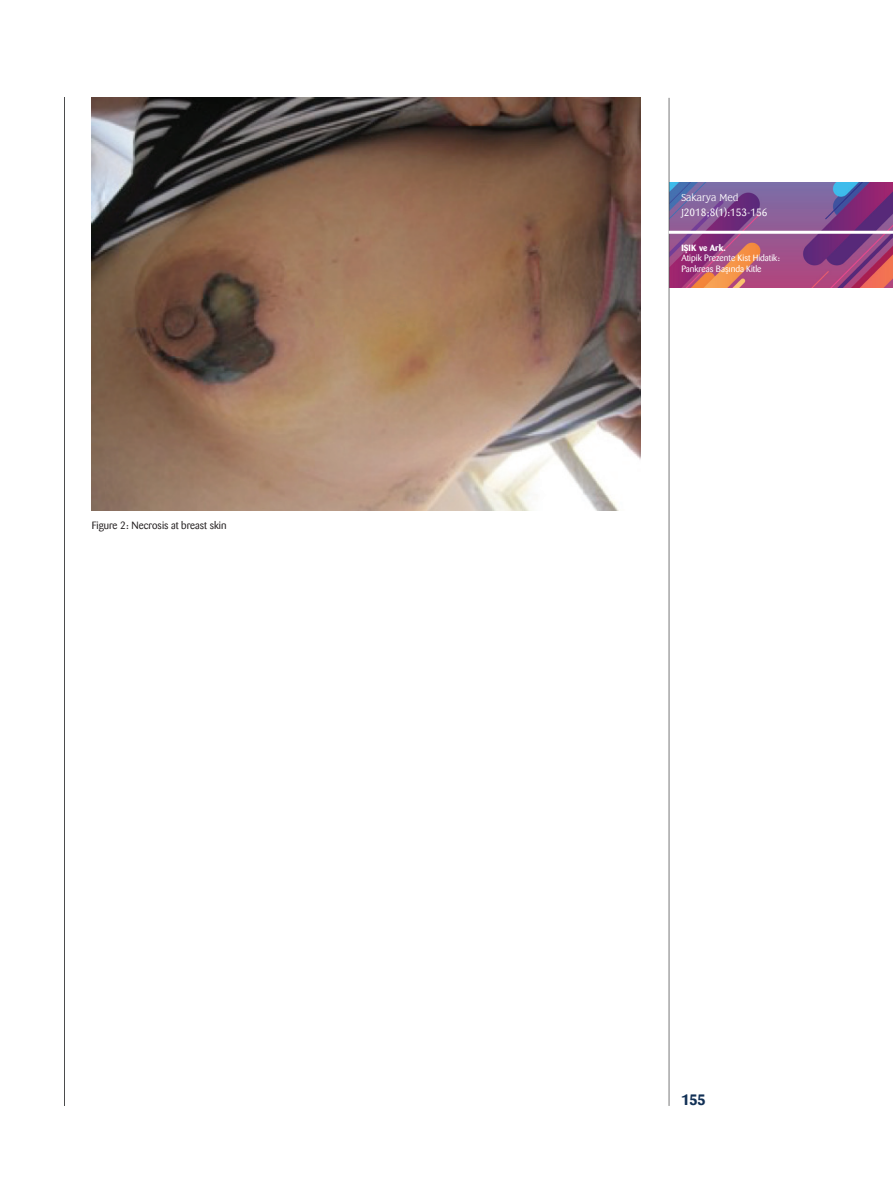
<style>
.page{position:relative;width:893px;height:1191px;background:#fff}
.page>*{position:absolute;margin:0;border:0;box-sizing:border-box;transform-origin:0 0}
.t1{font:700 15px "Barmeno";color:#113055}
.t2{font:10.5px "Barmeno";color:#231f20}
.t3{font:10.5px "Barmeno";color:#fff}
.t4{font:300 10.5px "Flange";color:#fff}
.t5{font:9px/10.8px "Barmeno";color:#fff}
.t6{font:700 9px "Barmeno";color:#fff}
.s1{font-family:"Flange";font-weight:300}
</style>
<div class="page">
<img style="left:670px;top:182px;width:223px;height:105px">
<svg style="left:669px;top:98px;width:1px;height:1008px"></svg>
<hr style="left:64px;top:98px;width:1px;height:1008px;background:#4b4c4d">
<hr style="left:669px;top:231px;width:224px;height:3px;background:#fff">
<img style="left:92px;top:98px;width:549px;height:412px">
<p class="t2" style="left:92px;top:519px;width:136px">Figure 2: Necrosis at breast skin</p>
<p class="t4" style="left:681px;top:192px;width:59px">Sakarya Med</p>
<p class="t3" style="left:681px;top:206px;width:88px"><span class="s1">J</span>2018;8(1):153-156</p>
<p class="t6" style="left:681px;top:242px;width:46px">IŞIK ve Ark.</p>
<p class="t5" style="left:681px;top:253px;width:100px">Atipik Prezente Kist Hidatik:<br>Pankreas Başında Kitle</p>
<h1 class="t1" style="left:681px;top:1090px;width:26px">155</h1>
</div>
